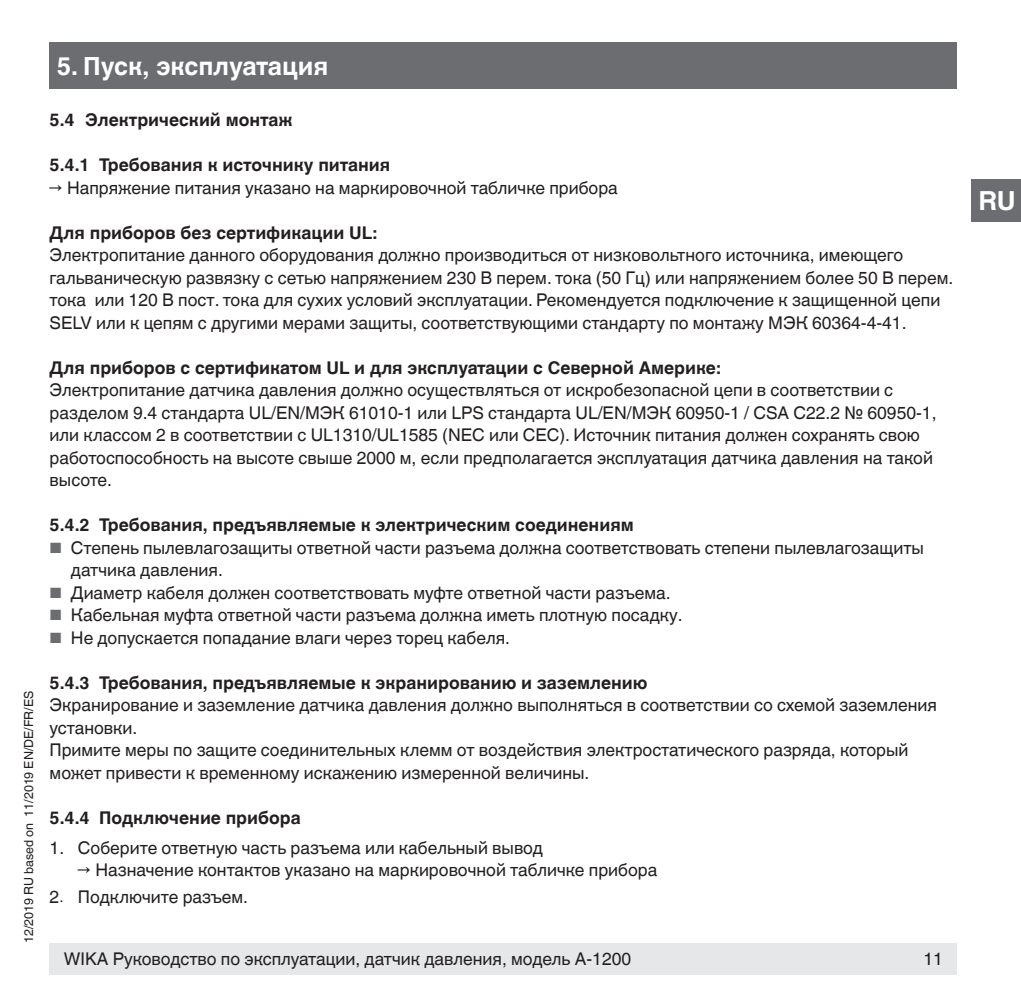
<style>
.page{position:relative;width:1021px;height:1007px;background:#fff}
.page>*{position:absolute;margin:0;border:0;box-sizing:border-box;transform-origin:0 0}
.t1{font:700 26.25px "Helvetica World";color:#fff}
.t2{font:700 25px "Helvetica World";color:#fff}
.t3{font:17.5px/22.5px "Helvetica World";color:#231f20}
.t4{font:700 17.5px "Helvetica World";color:#231f20}
.t5{font:12.5px "Helvetica World";color:#231f20}
.s1{font-size:14.75px;color:#6c6d70}
.s2{font-size:14.75px}
</style>
<div class="page">
<div style="left:50px;top:943px;width:907px;height:31px;background:#e6e7e9"></div>
<div style="left:50px;top:43px;width:907px;height:46px;background:#6c6d70"></div>
<div style="left:971px;top:179px;width:49px;height:43px;background:#6c6d70"></div>
<p class="t5" style="left:22px;top:943px;width:254px;rotate:-90deg">12/2019 RU based on 11/2019 EN/DE/FR/ES</p>
<h2 class="t2" style="left:57px;top:51px;width:273px">5. Пуск, эксплуатация</h2>
<p class="t4" style="left:50px;top:110px;width:244px">5.4 Электрический монтаж</p>
<p class="t4" style="left:50px;top:155px;width:342px">5.4.1 Требования к источнику питания</p>
<p class="t3" style="left:50px;top:176px;width:570px">→ Напряжение питания указано на маркировочной табличке прибора</p>
<p class="t4" style="left:50px;top:222px;width:329px">Для приборов без сертификации UL:</p>
<p class="t3" style="left:50px;top:244px;width:905px">Электропитание данного оборудования должно производиться от низковольтного источника, имеющего гальваническую развязку с сетью напряжением 230 В перем. тока (50 Гц) или напряжением более 50 В перем. тока или 120 В пост. тока для сухих условий эксплуатации. Рекомендуется подключение к защищенной цепи SELV или к цепям с другими мерами защиты, соответствующими стандарту по монтажу МЭК 60364-4-41.</p>
<p class="t4" style="left:50px;top:357px;width:672px">Для приборов с сертификатом UL и для эксплуатации с Северной Америке:</p>
<p class="t3" style="left:50px;top:379px;width:888px">Электропитание датчика давления должно осуществляться от искробезопасной цепи в соответствии с разделом 9.4 стандарта UL/EN/МЭК 61010-1 или LPS стандарта UL/EN/МЭК 60950-1 / CSA C22.2 № 60950-1, или классом 2 в соответствии с UL1310/UL1585 (NEC или CEC). Источник питания должен сохранять свою работоспособность на высоте свыше 2000 м, если предполагается эксплуатация датчика давления на такой высоте.</p>
<p class="t4" style="left:50px;top:515px;width:586px">5.4.2 Требования, предъявляемые к электрическим соединениям</p>
<p class="t3" style="left:71px;top:536px;width:854px;text-indent:-21px"><span class="s1">■</span> Степень пылевлагозащиты ответной части разъема должна соответствовать степени пылевлагозащиты датчика давления.</p>
<p class="t3" style="left:50px;top:581px;width:622px"><span class="s1">■</span> Диаметр кабеля должен соответствовать муфте ответной части разъема.</p>
<p class="t3" style="left:50px;top:604px;width:634px"><span class="s1">■</span> Кабельная муфта ответной части разъема должна иметь плотную посадку.</p>
<p class="t3" style="left:50px;top:626px;width:462px"><span class="s1">■</span> Не допускается попадание влаги через торец кабеля.</p>
<p class="t4" style="left:50px;top:672px;width:599px">5.4.3 Требования, предъявляемые к экранированию и заземлению</p>
<p class="t3" style="left:50px;top:694px;width:888px">Экранирование и заземление датчика давления должно выполняться в соответствии со схемой заземления установки.<br>Примите меры по защите соединительных клемм от воздействия электростатического разряда, который может привести к временному искажению измеренной величины.</p>
<p class="t4" style="left:50px;top:807px;width:253px">5.4.4 Подключение прибора</p>
<p class="t3" style="left:50px;top:836px;width:495px">1. Соберите ответную часть разъема или кабельный вывод</p>
<p class="t3" style="left:78px;top:858px;width:581px">→ Назначение контактов указано на маркировочной табличке прибора</p>
<p class="t3" style="left:50px;top:885px;width:200px">2<span class="s2">.</span> Подключите разъем.</p>
<p class="t3" style="left:64px;top:947px;width:569px">WIKA Руководство по эксплуатации, датчик давления, модель A-1200</p>
<p class="t3" style="left:923px;top:947px;width:21px">11</p>
<h1 class="t1" style="left:978px;top:186px;width:39px">RU</h1>
</div>
